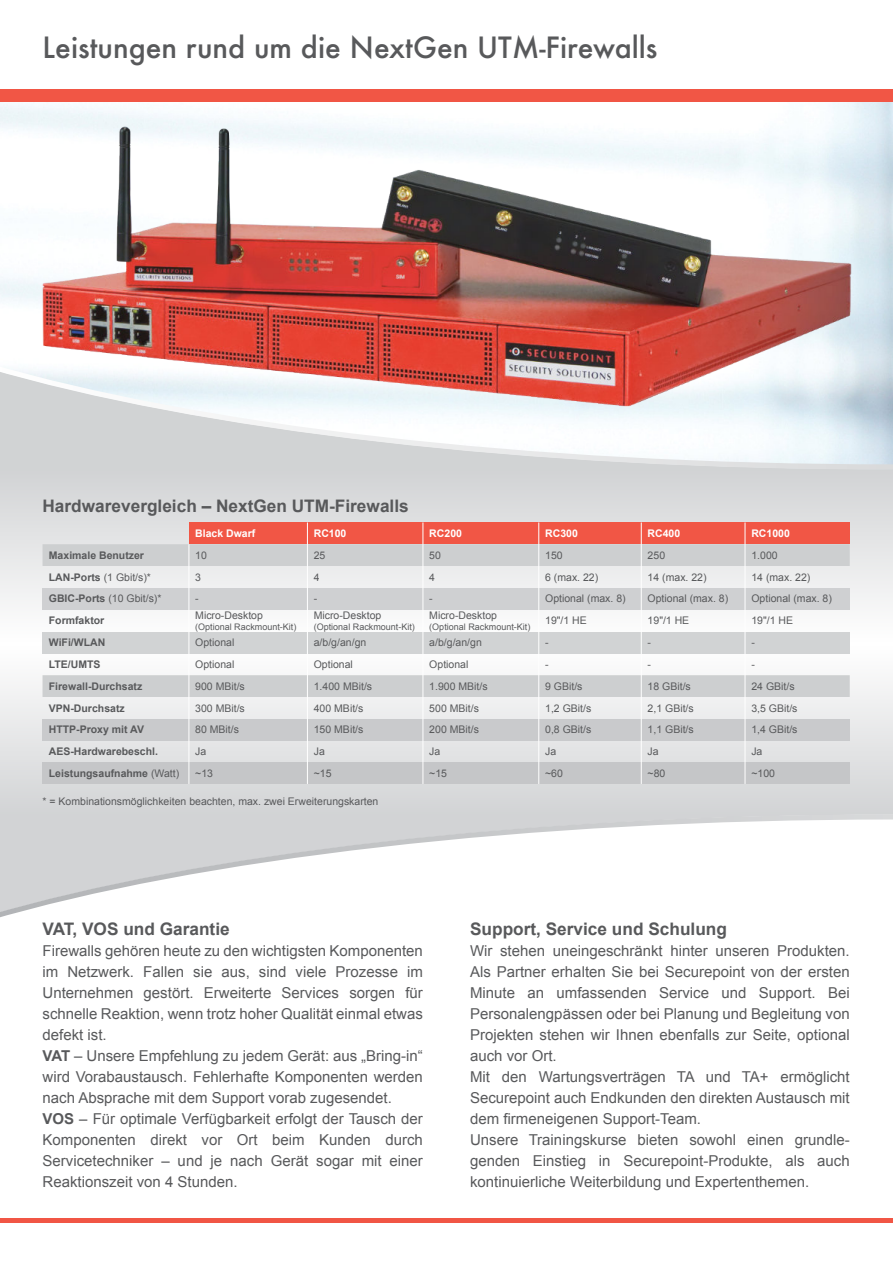
<style>
.page{position:relative;width:893px;height:1263px;background:#fff}
.page>*{position:absolute;margin:0;border:0;box-sizing:border-box;transform-origin:0 0}
.t1{font:500 28.5px "Futura";color:#58595b}
.t2{font:700 17.25px "Arial";color:#58595b}
.t3{font:15px/21px "Arial";color:#58595b}
.t4{font:10.5px "Arial";color:#58595b}
.t5{font:700 10.5px "Arial";color:#58595b}
.t6{font:700 10.5px "Arial";color:#fff}
.t7{font:9px "Arial";color:#58595b}
.s1{font-weight:700}
.s2{font-weight:400}
</style>
<div class="page">
<img style="left:27px;top:118px;width:839px;height:245px">
<svg style="left:0;top:470px;width:893px;height:344px;background:#dfe0e1"></svg>
<svg style="left:0;top:814px;width:893px;height:104px"></svg>
<svg style="left:0;top:363px;width:893px;height:107px"></svg>
<div style="left:0;top:1218px;width:893px;height:5px;background:#f15645"></div>
<div style="left:0;top:89px;width:893px;height:13px;background:#f15645"></div>
<div style="left:189px;top:522px;width:661px;height:22px;background:#f15645"></div>
<svg style="left:43px;top:544px;width:807px;height:153px"></svg>
<div style="left:43px;top:588px;width:807px;height:21px;background:#cfd0d2"></div>
<div style="left:43px;top:632px;width:807px;height:21px;background:#d1d3d4"></div>
<div style="left:43px;top:719px;width:807px;height:21px;background:#c9cacc"></div>
<div style="left:43px;top:762px;width:807px;height:22px;background:#c5c6c8"></div>
<hr style="left:307px;top:522px;width:1px;height:262px;background:#fff">
<hr style="left:423px;top:522px;width:1px;height:262px;background:#fff">
<hr style="left:538px;top:522px;width:1px;height:262px;background:#fff">
<hr style="left:641px;top:522px;width:1px;height:262px;background:#fff">
<hr style="left:745px;top:522px;width:1px;height:262px;background:#fff">
<hr style="left:189px;top:544px;width:1px;height:240px;background:#fff">
<h1 class="t1" style="left:43px;top:34px;width:616px">Leistungen rund um die NextGen UTM-Firewalls</h1>
<p class="t2" style="left:43px;top:500px;width:368px">Hardwarevergleich – NextGen UTM-Firewalls</p>
<p class="t6" style="left:195px;top:529px;width:62px">Black Dwarf</p>
<p class="t6" style="left:314px;top:529px;width:34px">RC100</p>
<p class="t6" style="left:429px;top:529px;width:34px">RC200</p>
<p class="t6" style="left:545px;top:529px;width:34px">RC300</p>
<p class="t6" style="left:648px;top:529px;width:34px">RC400</p>
<p class="t6" style="left:751px;top:529px;width:40px">RC1000</p>
<p class="t5" style="left:49px;top:551px;width:97px">Maximale Benutzer</p>
<p class="t4" style="left:195px;top:551px;width:13px">10</p>
<p class="t4" style="left:314px;top:551px;width:13px">25</p>
<p class="t4" style="left:429px;top:551px;width:13px">50</p>
<p class="t4" style="left:545px;top:551px;width:19px">150</p>
<p class="t4" style="left:648px;top:551px;width:19px">250</p>
<p class="t4" style="left:751px;top:551px;width:28px">1.000</p>
<p class="t4" style="left:49px;top:573px;width:104px"><span class="s1">LAN-Ports</span> (1 Gbit/s)*</p>
<p class="t4" style="left:195px;top:573px;width:7px">3</p>
<p class="t4" style="left:314px;top:573px;width:7px">4</p>
<p class="t4" style="left:429px;top:573px;width:7px">4</p>
<p class="t4" style="left:545px;top:573px;width:55px">6 (max. 22)</p>
<p class="t4" style="left:648px;top:573px;width:60px">14 (max. 22)</p>
<p class="t4" style="left:751px;top:573px;width:60px">14 (max. 22)</p>
<p class="t4" style="left:49px;top:595px;width:114px"><span class="s1">GBIC-Ports</span> (10 Gbit/s)*</p>
<p class="t4" style="left:195px;top:595px;width:5px">-</p>
<p class="t4" style="left:314px;top:595px;width:5px">-</p>
<p class="t4" style="left:429px;top:595px;width:5px">-</p>
<p class="t4" style="left:545px;top:595px;width:82px">Optional (max. 8)</p>
<p class="t4" style="left:648px;top:595px;width:82px">Optional (max. 8)</p>
<p class="t4" style="left:751px;top:595px;width:82px">Optional (max. 8)</p>
<p class="t5" style="left:49px;top:617px;width:57px">Formfaktor</p>
<p class="t4" style="left:195px;top:611px;width:69px">Micro-Desktop</p>
<p class="t7" style="left:195px;top:623px;width:103px">(Optional Rackmount-Kit)</p>
<p class="t4" style="left:314px;top:611px;width:69px">Micro-Desktop</p>
<p class="t7" style="left:314px;top:623px;width:103px">(Optional Rackmount-Kit)</p>
<p class="t4" style="left:429px;top:611px;width:69px">Micro-Desktop</p>
<p class="t7" style="left:429px;top:623px;width:103px">(Optional Rackmount-Kit)</p>
<p class="t4" style="left:545px;top:617px;width:43px">19"/1 HE</p>
<p class="t4" style="left:648px;top:617px;width:43px">19"/1 HE</p>
<p class="t4" style="left:751px;top:617px;width:43px">19"/1 HE</p>
<p class="t5" style="left:49px;top:639px;width:58px">WiFi/WLAN</p>
<p class="t4" style="left:195px;top:639px;width:41px">Optional</p>
<p class="t4" style="left:314px;top:639px;width:54px">a/b/g/an/gn</p>
<p class="t4" style="left:429px;top:639px;width:54px">a/b/g/an/gn</p>
<p class="t4" style="left:545px;top:639px;width:5px">-</p>
<p class="t4" style="left:648px;top:639px;width:5px">-</p>
<p class="t4" style="left:751px;top:639px;width:5px">-</p>
<p class="t5" style="left:49px;top:660px;width:53px">LTE/UMTS</p>
<p class="t4" style="left:195px;top:660px;width:41px">Optional</p>
<p class="t4" style="left:314px;top:660px;width:41px">Optional</p>
<p class="t4" style="left:429px;top:660px;width:41px">Optional</p>
<p class="t4" style="left:545px;top:660px;width:5px">-</p>
<p class="t4" style="left:648px;top:660px;width:5px">-</p>
<p class="t4" style="left:751px;top:660px;width:5px">-</p>
<p class="t5" style="left:49px;top:682px;width:95px">Firewall-Durchsatz</p>
<p class="t4" style="left:195px;top:682px;width:51px">900 MBit/s</p>
<p class="t4" style="left:314px;top:682px;width:60px">1.400 MBit/s</p>
<p class="t4" style="left:429px;top:682px;width:60px">1.900 MBit/s</p>
<p class="t4" style="left:545px;top:682px;width:39px">9 GBit/s</p>
<p class="t4" style="left:648px;top:682px;width:45px">18 GBit/s</p>
<p class="t4" style="left:751px;top:682px;width:45px">24 GBit/s</p>
<p class="t5" style="left:49px;top:704px;width:77px">VPN-Durchsatz</p>
<p class="t4" style="left:195px;top:704px;width:51px">300 MBit/s</p>
<p class="t4" style="left:314px;top:704px;width:51px">400 MBit/s</p>
<p class="t4" style="left:429px;top:704px;width:51px">500 MBit/s</p>
<p class="t4" style="left:545px;top:704px;width:48px">1,2 GBit/s</p>
<p class="t4" style="left:648px;top:704px;width:48px">2,1 GBit/s</p>
<p class="t4" style="left:751px;top:704px;width:48px">3,5 GBit/s</p>
<p class="t5" style="left:49px;top:726px;width:97px">HTTP-Proxy mit AV</p>
<p class="t4" style="left:195px;top:726px;width:45px">80 MBit/s</p>
<p class="t4" style="left:314px;top:726px;width:51px">150 MBit/s</p>
<p class="t4" style="left:429px;top:726px;width:51px">200 MBit/s</p>
<p class="t4" style="left:545px;top:726px;width:48px">0,8 GBit/s</p>
<p class="t4" style="left:648px;top:726px;width:48px">1,1 GBit/s</p>
<p class="t4" style="left:751px;top:726px;width:48px">1,4 GBit/s</p>
<p class="t5" style="left:49px;top:747px;width:111px">AES-Hardwarebeschl.</p>
<p class="t4" style="left:195px;top:747px;width:13px">Ja</p>
<p class="t4" style="left:314px;top:747px;width:13px">Ja</p>
<p class="t4" style="left:429px;top:747px;width:13px">Ja</p>
<p class="t4" style="left:545px;top:747px;width:13px">Ja</p>
<p class="t4" style="left:648px;top:747px;width:13px">Ja</p>
<p class="t4" style="left:751px;top:747px;width:13px">Ja</p>
<p class="t5" style="left:49px;top:769px;width:132px">Leistungsaufnahme <span class="s2">(Watt)</span></p>
<p class="t4" style="left:195px;top:769px;width:19px">~13</p>
<p class="t4" style="left:314px;top:769px;width:19px">~15</p>
<p class="t4" style="left:429px;top:769px;width:19px">~15</p>
<p class="t4" style="left:545px;top:769px;width:19px">~60</p>
<p class="t4" style="left:648px;top:769px;width:19px">~80</p>
<p class="t4" style="left:751px;top:769px;width:25px">~100</p>
<p class="t4" style="left:43px;top:798px;width:337px">* = Kombinationsmöglichkeiten beachten, max. zwei Erweiterungskarten</p>
<p class="t2" style="left:43px;top:923px;width:189px">VAT, VOS und Garantie</p>
<p class="t3" style="left:43px;top:942px;width:382px">Firewalls gehören heute zu den wichtigsten Komponenten im Netzwerk. Fallen sie aus, sind viele Prozesse im Unternehmen gestört. Erweiterte Services sorgen für schnelle Reaktion, wenn trotz hoher Qualität einmal etwas defekt ist.<br><span class="s1">VAT</span> – Unsere Empfehlung zu jedem Gerät: aus „Bring-in“ wird Vorabaustausch. Fehlerhafte Komponenten werden nach Absprache mit dem Support vorab zugesendet.<br><span class="s1">VOS</span> – Für optimale Verfügbarkeit erfolgt der Tausch der Komponenten direkt vor Ort beim Kunden durch Servicetechniker – und je nach Gerät sogar mit einer Reaktionszeit von 4 Stunden.</p>
<p class="t2" style="left:470px;top:923px;width:258px">Support, Service und Schulung</p>
<p class="t3" style="left:470px;top:942px;width:381px">Wir stehen uneingeschränkt hinter unseren Produkten.<br>Als Partner erhalten Sie bei Securepoint von der ersten Minute an umfassenden Service und Support. Bei Personalengpässen oder bei Planung und Begleitung von Projekten stehen wir Ihnen ebenfalls zur Seite, optional auch vor Ort.<br>Mit den Wartungsverträgen TA und TA+ ermöglicht Securepoint auch Endkunden den direkten Austausch mit dem firmeneigenen Support-Team.<br>Unsere Trainingskurse bieten sowohl einen grundle&shy;genden Einstieg in Securepoint-Produkte, als auch kontinuierliche Weiterbildung und Expertenthemen.</p>
</div>
